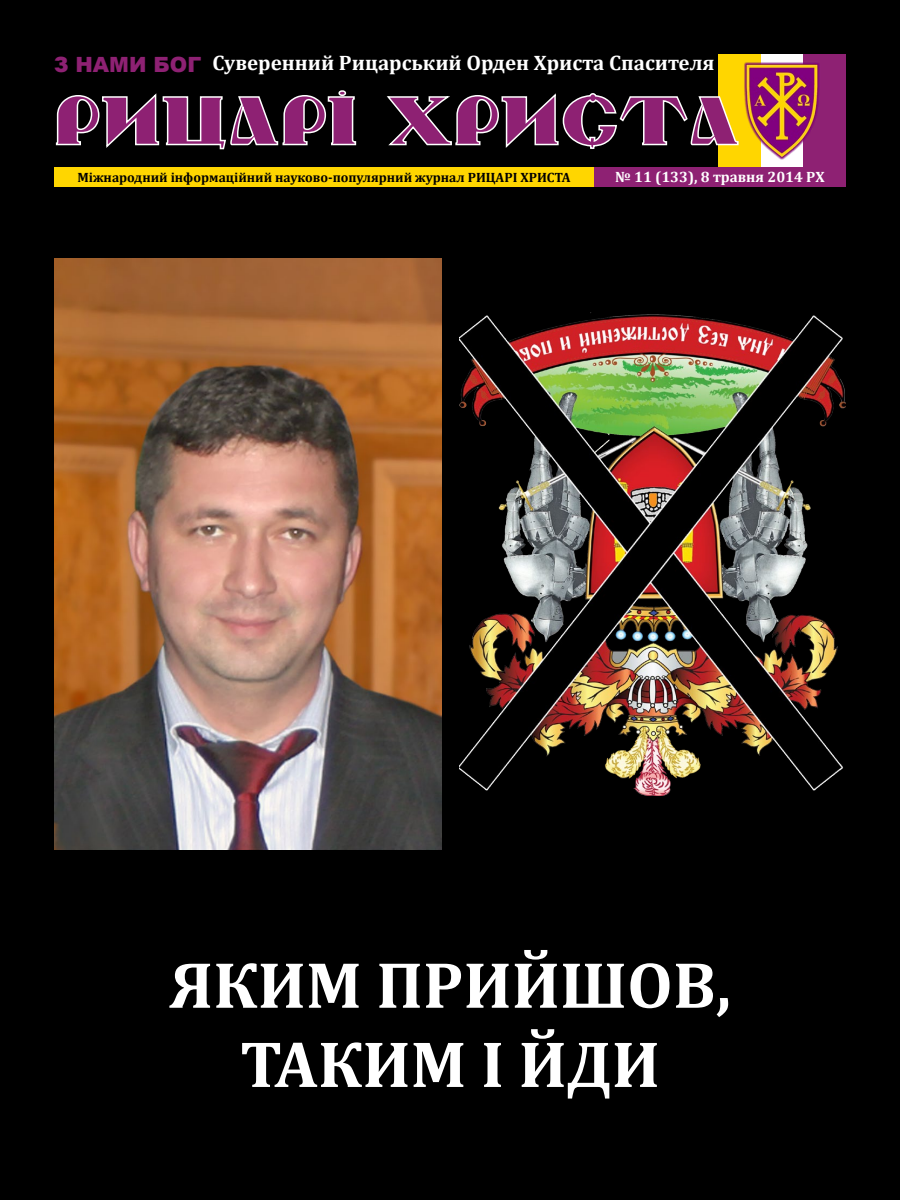
<style>
.page{position:relative;width:900px;height:1200px;background:#000}
.page>*{position:absolute;margin:0;border:0;box-sizing:border-box;transform-origin:0 0}
.t1{font:700 66px/79.2px "Cambria";color:#fff;text-align:center}
.t2{font:66px "Abetka Kirnarskoho";color:#8e2173}
.t3{font:700 21px "Cambria";color:#fff}
.t4{font:700 15px "Cambria";color:#fff}
.t5{font:700 13.5px "Cambria";color:#000}
.s1{font-family:"Arial";font-weight:900;color:#8e2173}
</style>
<div class="page">
<div style="left:718px;top:54px;width:43px;height:113px;background:#ffd600"></div>
<div style="left:761px;top:54px;width:42px;height:113px;background:#fff"></div>
<div style="left:803px;top:54px;width:43px;height:113px;background:#8e2173"></div>
<div style="left:54px;top:167px;width:540px;height:19px;background:#ffd600"></div>
<img style="left:744px;top:62px;width:76px;height:98px">
<div style="left:594px;top:167px;width:252px;height:19px;background:#8e2173"></div>
<svg style="left:55px;top:90px;width:302px;height:60px"></svg>
<svg style="left:386px;top:93px;width:353px;height:56px"></svg>
<img style="left:459px;top:312px;width:387px;height:484px">
<img style="left:54px;top:258px;width:387px;height:592px">
<h2 class="t3" style="left:54px;top:48px;width:662px"><span class="s1">З НАМИ БОГ</span> Суверенний Рицарський Орден Христа Спасителя</h2>
<h1 class="t2" style="left:54px;top:91px;width:688px">РИЦАРІ ХРИСТА</h1>
<p class="t5" style="left:77px;top:168px;width:495px">Міжнародний інформаційний науково-популярний журнал РИЦАРІ ХРИСТА</p>
<p class="t4" style="left:615px;top:167px;width:211px">№ 11 (133), 8 травня 2014 РХ</p>
<h1 class="t1" style="left:169px;top:943px;width:564px">яким прийшов, таким і йди</h1>
</div>
